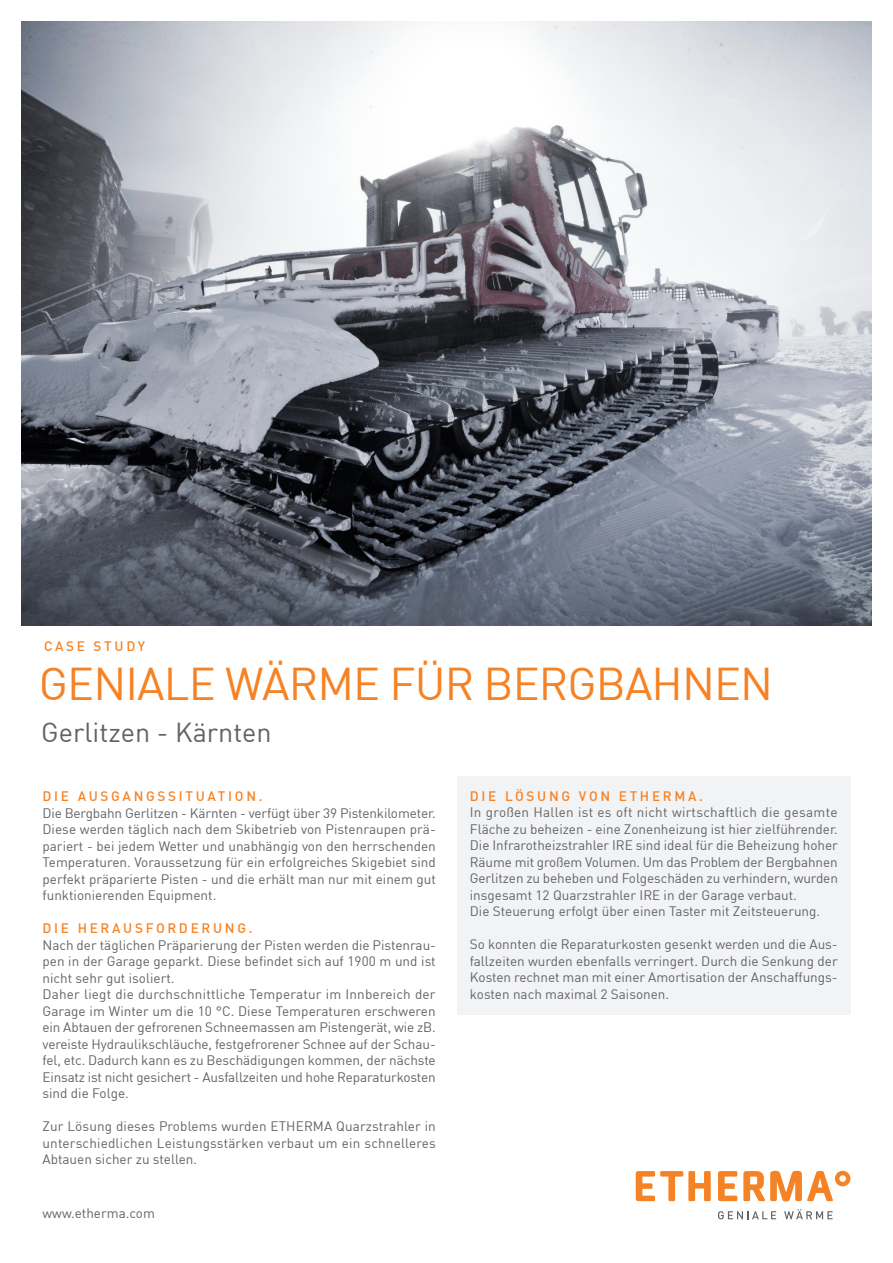
<style>
.page{position:relative;width:893px;height:1263px;background:#fff}
.page>*{position:absolute;margin:0;border:0;box-sizing:border-box;transform-origin:0 0}
.LAVA_Headline{font:45px "DIN";letter-spacing:-.02em;color:#f58224}
.Headline_18pt_65K{font:27px "DIN";color:#636366}
.Copy_9pt_grau_65K{font:13.5px/16.5px "DIN";color:#636366;text-align:justify}
.Copy_9pt_grau_85K{font:13.5px/16.5px "DIN";color:#636366;text-align:justify}
.Copy_9pt_grau_85K-2{font:500 13.5px "DIN";letter-spacing:.2em;color:#f58224}
.Kapitel_9pt_V_orange{font:500 13.5px "DIN";letter-spacing:.2em;color:#f58224}
</style>
<div class="page">
<div style="left:457px;top:776px;width:393px;height:238px;background:#f2f3f4"></div>
<svg style="left:718px;top:1211px;width:58px;height:8px"></svg>
<svg style="left:784px;top:1209px;width:49px;height:10px"></svg>
<svg style="left:718px;top:1171px;width:19px;height:30px"></svg>
<svg style="left:636px;top:1171px;width:75px;height:30px"></svg>
<svg style="left:743px;top:1171px;width:107px;height:30px"></svg>
<img style="left:21px;top:21px;width:851px;height:604px">
<p class="Kapitel_9pt_V_orange" style="left:44px;top:637px;width:103px">CASE STUDY</p>
<p class="LAVA_Headline" style="left:39px;top:655px;width:736px">GENIALE WÄRME FÜR BERGBAHNEN</p>
<p class="Headline_18pt_65K" style="left:41px;top:716px;width:232px">Gerlitzen - Kärnten</p>
<p class="Copy_9pt_grau_85K-2" style="left:43px;top:788px;width:221px">DIE AUSGANGSSITUATION.</p>
<p class="Copy_9pt_grau_85K" style="left:43px;top:804px;width:395px">Die Bergbahn Gerlitzen - Kärnten - verfügt über 39 Pistenkilometer.<br>Diese werden täglich nach dem Skibetrieb von Pistenraupen prä&shy;pariert - bei jedem Wetter und unabhängig von den herrschenden Temperaturen. Voraussetzung für ein erfolgreiches Skigebiet sind perfekt präparierte Pisten - und die erhält man nur mit einem gut funktionierenden Equipment.</p>
<p class="Copy_9pt_grau_85K-2" style="left:43px;top:920px;width:212px">DIE HERAUSFORDERUNG.</p>
<p class="Copy_9pt_grau_65K" style="left:43px;top:936px;width:395px">Nach der täglichen Präparierung der Pisten werden die Pistenrau&shy;pen in der Garage geparkt. Diese befindet sich auf 1900 m und ist nicht sehr gut isoliert.</p>
<p class="Copy_9pt_grau_65K" style="left:43px;top:986px;width:395px">Daher liegt die durchschnittliche Temperatur im Innbereich der Garage im Winter um die 10 °C. Diese Temperaturen erschweren ein Abtauen der gefrorenen Schneemassen am Pistengerät, wie zB. vereiste Hydraulikschläuche, festgefrorener Schnee auf der Schau&shy;fel, etc. Dadurch kann es zu Beschädigungen kommen, der nächste Einsatz ist nicht gesichert - Ausfallzeiten und hohe Reparaturkosten sind die Folge.</p>
<p class="Copy_9pt_grau_65K" style="left:43px;top:1118px;width:395px">Zur Lösung dieses Problems wurden ETHERMA Quarzstrahler in unterschiedlichen Leistungsstärken verbaut um ein schnelleres Abtauen sicher zu stellen.</p>
<p class="Copy_9pt_grau_65K" style="left:43px;top:1205px;width:114px">www.etherma.com</p>
<p class="Kapitel_9pt_V_orange" style="left:470px;top:787px;width:235px">DIE LÖSUNG VON ETHERMA.</p>
<p class="Copy_9pt_grau_65K" style="left:470px;top:804px;width:370px">In großen Hallen ist es oft nicht wirtschaftlich die gesamte Fläche zu beheizen - eine Zonenheizung ist hier zielführender.<br>Die Infrarotheizstrahler IRE sind ideal für die Beheizung hoher Räume mit großem Volumen. Um das Problem der Bergbahnen Gerlitzen zu beheben und Folgeschäden zu verhindern, wurden insgesamt 12 Quarzstrahler IRE in der Garage verbaut.</p>
<p class="Copy_9pt_grau_65K" style="left:470px;top:903px;width:352px">Die Steuerung erfolgt über einen Taster mit Zeitsteuerung.</p>
<p class="Copy_9pt_grau_65K" style="left:470px;top:936px;width:369px">So konnten die Reparaturkosten gesenkt werden und die Aus&shy;fallzeiten wurden ebenfalls verringert. Durch die Senkung der Kosten rechnet man mit einer Amortisation der Anschaffungs&shy;kosten nach maximal 2 Saisonen.</p>
</div>
